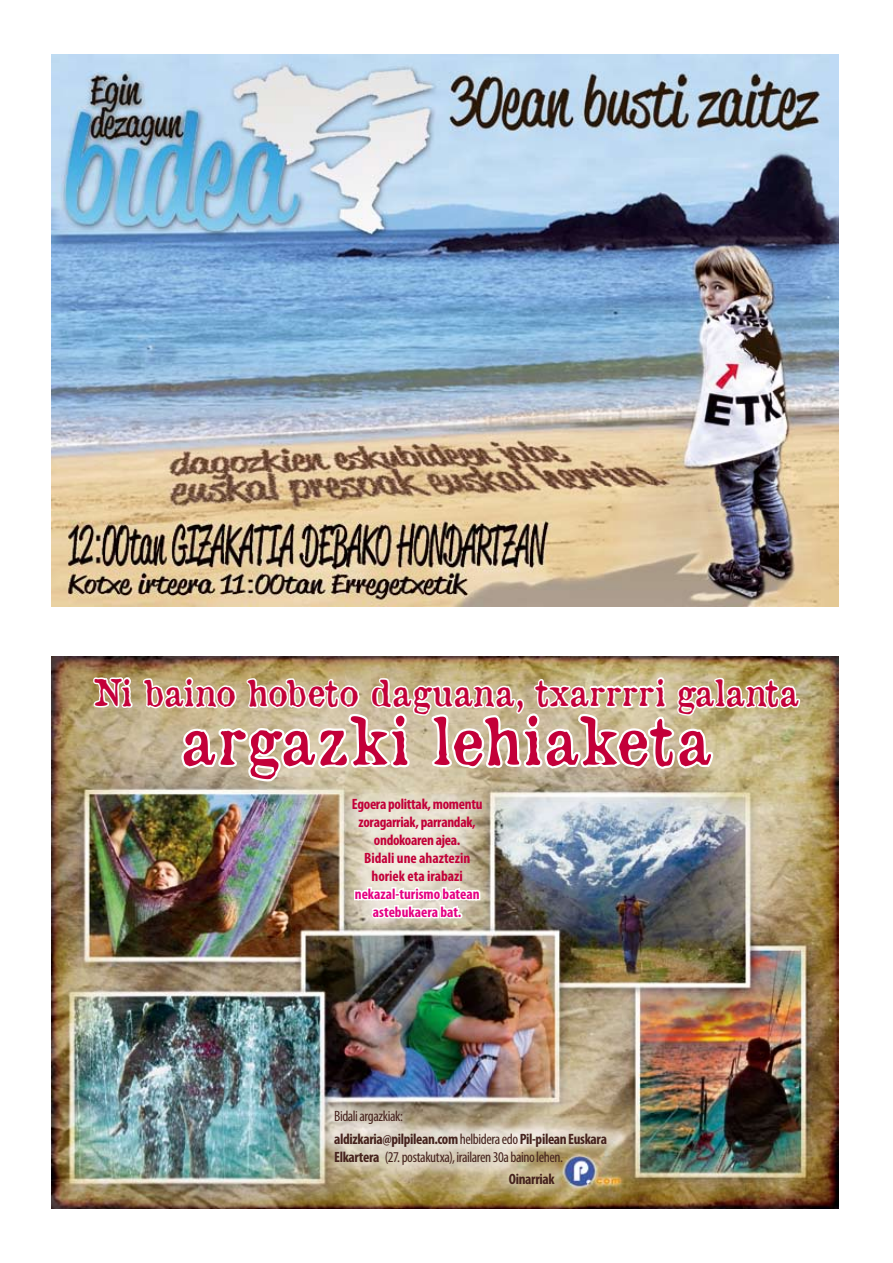
<style>
.page{position:relative;width:893px;height:1263px;background:#fff}
.page>*{position:absolute;margin:0;border:0;box-sizing:border-box;transform-origin:0 0}
.t1{font:64.05px "Old Newspaper Types";letter-spacing:.025em;color:#c30039}
.t2{font:35.85px "Old Newspaper Types";letter-spacing:.01em;color:#c30039}
.t3{font:700 condensed 15px/18px "Myriad Pro";letter-spacing:-.02em;color:#c30039;text-align:center}
.t4{font:700 condensed 15px/22.2px "Myriad Pro";letter-spacing:-.025em;color:#46231e}
.t5{font:condensed 15px/22.2px "Myriad Pro";letter-spacing:-.025em;color:#46231e}
.t6{font:700 condensed 15px/18px "Myriad Pro";color:#e50083;text-align:center}
.s1{font-weight:400}
.s2{font-weight:700}
</style>
<div class="page">
<img style="left:52px;top:656px;width:787px;height:553px">
<svg style="left:91px;top:656px;width:711px;height:128px"></svg>
<svg style="left:352px;top:848px;width:130px;height:124px"></svg>
<img style="left:52px;top:54px;width:787px;height:553px">
<h2 class="t2" style="left:92px;top:669px;width:708px">Ni baino hobeto daguana, txarrrri galanta</h2>
<h1 class="t1" style="left:180px;top:698px;width:532px">argazki lehiaketa</h1>
<p class="t3" style="left:352px;top:794px;width:132px">Egoera polittak, momentu zoragarriak, parrandak, ondokoaren ajea.<br>Bidali une ahaztezin horiek eta irabazi</p>
<p class="t6" style="left:355px;top:884px;width:126px">nekazal-turismo batean astebukaera bat.</p>
<p class="t4" style="left:334px;top:1105px;width:274px"><span class="s1">Bidali argazkiak:<br></span>aldizkaria@pilpilean.com <span class="s1">helbidera edo</span> Pil-pilean Euskara</p>
<p class="t5" style="left:509px;top:1145px;width:56px;text-indent:-175px"><span class="s2">Elkartera</span> (27. postakutxa), irailaren 30a baino lehen.<br><span class="s2">Oinarriak</span></p>
</div>
